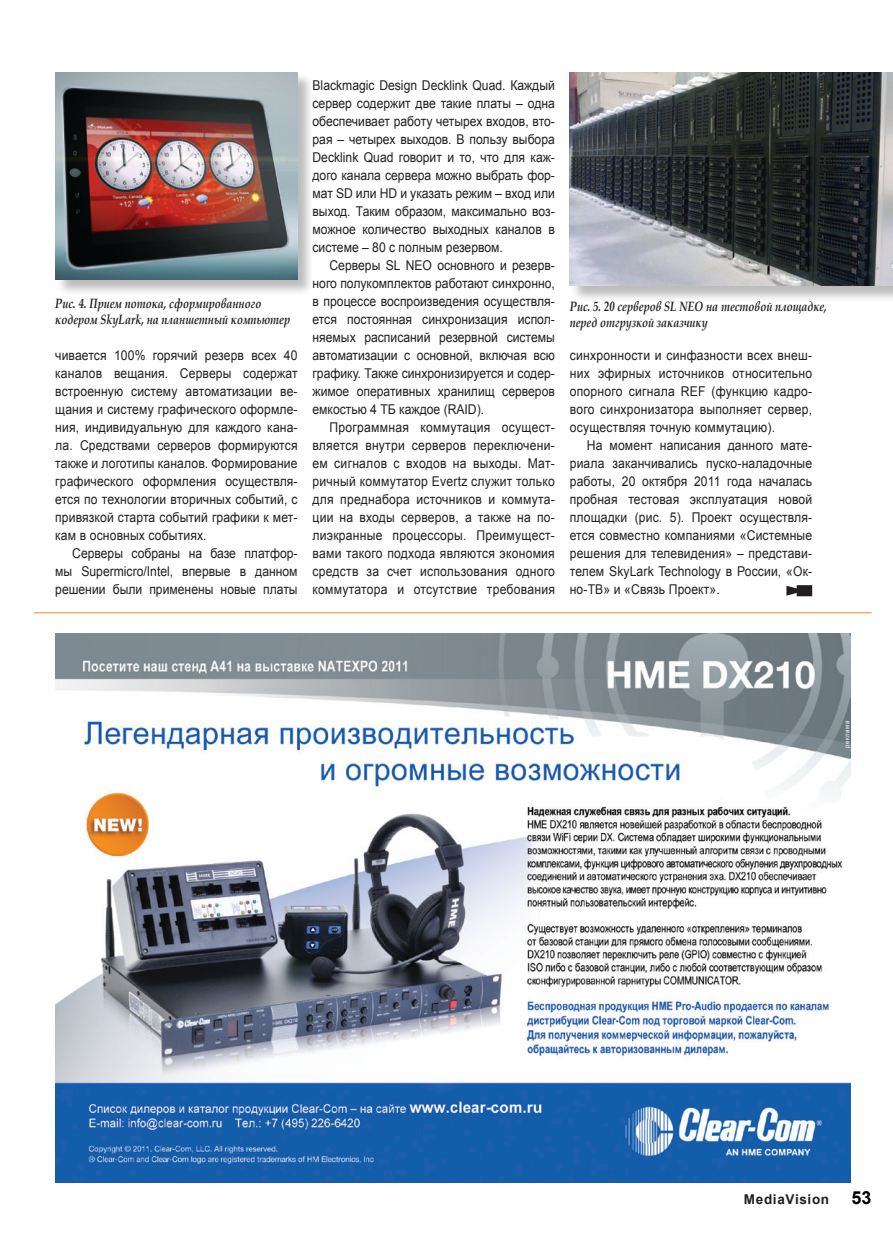
<style>
.page{position:relative;width:893px;height:1234px;background:#fff}
.page>*{position:absolute;margin:0;border:0;box-sizing:border-box;transform-origin:0 0}
.t1{font:13.5px/18px "Arial";letter-spacing:.01em;color:#231f20;text-align:justify;scale:.9 1}
.t2{font:italic 700 13.5px/16.2px "Book Antiqua";color:#231f20;scale:.8 1}
.t3{font:700 13.5px "Arial";letter-spacing:.05em;color:#231f20}
.t4{font:6px "Arial";letter-spacing:.1em;color:#fff}
.s1{font-size:18px;color:#000}
</style>
<div class="page">
<img style="left:56px;top:633px;width:795px;height:549px">
<hr style="left:34px;top:612px;width:838px;height:1px;background:#f58220">
<div style="left:56px;top:72px;width:258px;height:224px;background:#231f20;opacity:.3"></div>
<img style="left:56px;top:72px;width:242px;height:207px">
<div style="left:570px;top:72px;width:323px;height:230px;background:#231f20;opacity:.3"></div>
<img style="left:570px;top:72px;width:323px;height:214px">
<svg style="left:786px;top:585px;width:26px;height:11px"></svg>
<p class="t1" style="left:313px;top:76px;width:271px">Blackmagiс Design Decklink Quad. Каждый сервер содержит две такие платы – одна обеспечивает работу четырех входов, вто&shy;рая – четырех выходов. В пользу выбора Decklink Quad говорит и то, что для каж&shy;дого канала сервера можно выбрать фор&shy;мат SD или HD и указать режим – вход или выход. Таким образом, максимально воз&shy;можное количество выходных каналов в системе – 80 с полным резервом.</p>
<p class="t1" style="left:313px;top:256px;width:271px;text-indent:17px">Серверы SL NEO основного и резерв&shy;ного полукомплектов работают синхронно, в процессе воспроизведения осуществля&shy;ется постоянная синхронизация испол&shy;няемых расписаний резервной системы автоматизации с основной, включая всю графику. Также синхронизируется и содер&shy;жимое оперативных хранилищ серверов емкостью 4 ТБ каждое (RAID).</p>
<p class="t1" style="left:313px;top:418px;width:271px;text-indent:17px">Программная коммутация осущест&shy;вляется внутри серверов переключени&shy;ем сигналов с входов на выходы. Мат&shy;ричный коммутатор Evertz служит только для преднабора источников и коммута&shy;ции на входы серверов, а также на по&shy;лиэкранные процессоры. Преимущест&shy;вами такого подхода являются экономия средств за счет использования одного коммутатора и отсутствие требования</p>
<p class="t2" style="left:55px;top:295px;width:295px">Рис. 4. Прием потока, сформированного кодером SkyLark, на планшетный компьютер</p>
<p class="t2" style="left:570px;top:298px;width:323px">Рис. 5. 20 серверов SL NEO на тестовой площадке, перед отгрузкой заказчику</p>
<p class="t1" style="left:570px;top:346px;width:271px">синхронности и синфазности всех внеш&shy;них эфирных источников относительно опорного сигнала REF (функцию кадро&shy;вого синхронизатора выполняет сервер, осуществляя точную коммутацию).</p>
<p class="t1" style="left:570px;top:436px;width:271px;text-indent:17px">На момент написания данного мате&shy;риала заканчивались пуско-наладочные работы, 20 октября 2011 года началась пробная тестовая эксплуатация новой площадки (рис. 5). Проект осуществля&shy;ется совместно компаниями «Системные решения для телевидения» – представи&shy;телем SkyLark Technology в России, «Ок&shy;но-ТВ» и «Связь Проект».</p>
<p class="t1" style="left:55px;top:346px;width:271px">чивается 100% горячий резерв всех 40 каналов вещания. Серверы содержат встроенную систему автоматизации ве&shy;щания и систему графического оформле&shy;ния, индивидуальную для каждого кана&shy;ла. Средствами серверов формируются также и логотипы каналов. Формирование графического оформления осуществля&shy;ется по технологии вторичных событий, с привязкой старта событий графики к мет&shy;кам в основных событиях.</p>
<p class="t1" style="left:55px;top:544px;width:271px;text-indent:17px">Серверы собраны на базе платфор&shy;мы Supermicro/Intel, впервые в данном решении были применены новые платы</p>
<p class="t4" style="left:843px;top:748px;width:29px;rotate:-90deg">реклама</p>
<p class="t3" style="left:744px;top:1190px;width:129px">MediaVision <span class="s1">53</span></p>
</div>
